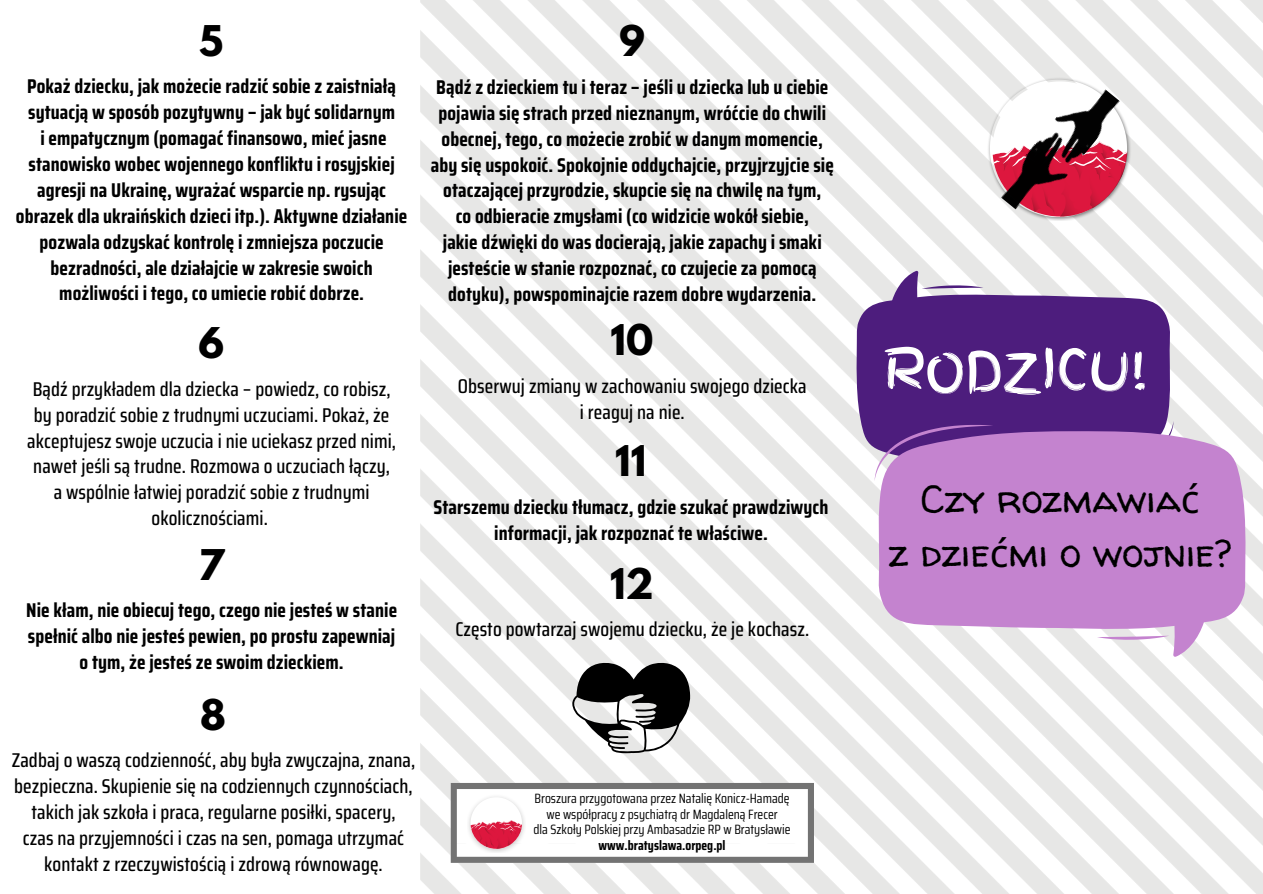
<style>
.page{position:relative;width:1263px;height:894px;background:#fff}
.page>*{position:absolute;margin:0;border:0;box-sizing:border-box;transform-origin:0 0}
.t1{font:54px "Finger Paint";color:#fff}
.t2{font:39px "Walter Turncoat";color:#000}
.t3{font:700 37.5px "League Spartan";color:#000}
.t4{font:700 19.95px/25.8px "Saira Condensed";letter-spacing:.005em;color:#000;text-align:center}
.t5{font:500 19.95px/25.8px "Saira Condensed";letter-spacing:.005em;color:#000;text-align:center}
.t6{font:13.5px "Saira Condensed";color:#000}
.t7{font:700 13.5px "Saira Condensed";color:#000}
.s1{font-family:"Noto Sans"}
</style>
<div class="page">
<img style="left:420px;top:0;width:843px;height:893px">
<img style="left:988px;top:78px;width:143px;height:143px">
<svg style="left:451px;top:782px;width:363px;height:80px"></svg>
<div style="left:856px;top:293px;width:315px;height:171px;background:#4d1d7d"></div>
<svg style="left:890px;top:271px;width:93px;height:44px"></svg>
<svg style="left:1072px;top:421px;width:102px;height:9px"></svg>
<div style="left:877px;top:430px;width:368px;height:200px;background:#c483cf"></div>
<svg style="left:1097px;top:605px;width:110px;height:51px"></svg>
<svg style="left:875px;top:425px;width:118px;height:56px;background:#a26ab8"></svg>
<svg style="left:572px;top:660px;width:118px;height:93px"></svg>
<p class="t3" style="left:199px;top:22px;width:26px">5</p>
<p class="t4" style="left:27px;top:73px;width:370px;text-align:left">Pokaż dziecku, jak możecie radzić sobie z zaistniałą sytuacją w sposób pozytywny – jak być solidarnym</p>
<p class="t4" style="left:29px;top:125px;width:368px">i empatycznym (pomagać finansowo, mieć jasne stanowisko wobec wojennego konfliktu i rosyjskiej agresji na Ukrainę, wyrażać wsparcie np. rysując</p>
<p class="t4" style="left:16px;top:203px;width:393px">obrazek dla ukraińskich dzieci itp.). Aktywne działanie pozwala odzyskać kontrolę i zmniejsza poczucie bezradności, ale działajcie w zakresie swoich</p>
<p class="t4" style="left:59px;top:280px;width:306px">możliwości i tego, co umiecie robić dobrze.</p>
<p class="t3" style="left:198px;top:324px;width:27px">6</p>
<p class="t5" style="left:33px;top:376px;width:359px">Bądź przykładem dla dziecka – powiedz, co robisz,</p>
<p class="t5" style="left:27px;top:401px;width:370px">by poradzić sobie z trudnymi uczuciami. Pokaż, że akceptujesz swoje uczucia i nie uciekasz przed nimi, nawet jeśli są trudne. Rozmowa o uczuciach łączy,</p>
<p class="t5" style="left:54px;top:479px;width:317px">a wspólnie łatwiej poradzić sobie z trudnymi okolicznościami.</p>
<p class="t3" style="left:198px;top:546px;width:27px">7</p>
<p class="t4" style="left:26px;top:597px;width:372px;text-align:left">Nie kłam, nie obiecuj tego, czego nie jesteś w stanie spełnić albo nie jesteś pewien, po prostu zapewniaj</p>
<p class="t4" style="left:80px;top:649px;width:266px">o tym, że jesteś ze swoim dzieckiem.</p>
<p class="t3" style="left:200px;top:695px;width:27px">8</p>
<p class="t5" style="left:12px;top:747px;width:405px">Zadbaj o waszą codzienność, aby była zwyczajna, znana, bezpieczna. Skupienie się na codziennych czynnościach, takich jak szkoła i praca, regularne posiłki, spacery,</p>
<p class="t5" style="left:23px;top:824px;width:383px">czas na przyjemności i czas na sen, pomaga utrzymać kontakt z rzeczywistością i zdrową równowagę.</p>
<p class="t3" style="left:619px;top:22px;width:27px">9</p>
<p class="t4" style="left:436px;top:74px;width:393px;text-align:justify">Bądź z dzieckiem tu i teraz – jeśli u dziecka lub u ciebie pojawia się strach przed nieznanym, wróćcie do chwili obecnej, tego, co możecie zrobić w danym momencie,</p>
<p class="t4" style="left:431px;top:152px;width:405px">aby się uspokoić. Spokojnie oddychajcie, przyjrzyjcie się otaczającej przyrodzie, skupcie się na chwilę na tym,</p>
<p class="t4" style="left:456px;top:203px;width:355px">co odbieracie zmysłami (co widzicie wokół siebie,</p>
<p class="t4" style="left:443px;top:229px;width:380px;text-align:left">jakie dźwięki do was docierają, jakie zapachy i smaki jesteście w stanie rozpoznać, co czujecie za pomocą dotyku), powspominajcie razem dobre wydarzenia.</p>
<p class="t3" style="left:611px;top:321px;width:44px">10</p>
<p class="t5" style="left:458px;top:373px;width:350px">Obserwuj zmiany w zachowaniu swojego dziecka</p>
<p class="t5" style="left:580px;top:399px;width:106px">i reaguj na nie.</p>
<p class="t3" style="left:615px;top:442px;width:32px">11</p>
<p class="t4" style="left:434px;top:493px;width:396px">Starszemu dziecku tłumacz, gdzie szukać prawdziwych informacji, jak rozpoznać te właściwe.</p>
<p class="t3" style="left:610px;top:564px;width:45px">12</p>
<p class="t5" style="left:455px;top:616px;width:355px">Często powtarzaj swojemu dziecku, że je kochasz.</p>
<p class="t6" style="left:534px;top:787px;width:257px">Broszura przygotowana przez Natalię Konicz-Hamadę</p>
<p class="t6" style="left:546px;top:803px;width:233px">we współpracy z psychiatrą dr Magdaleną Frecer</p>
<p class="t6" style="left:533px;top:818px;width:259px">dla Szkoły Polskiej przy Ambasadzie RP w Bratysławie</p>
<p class="t7" style="left:598px;top:834px;width:129px">www.bratyslawa.orpeg.pl</p>
<p class="t1" style="left:883px;top:330px;width:266px">RODZICU!</p>
<p class="t2" style="left:921px;top:471px;width:280px">Czy rozmawia<span class="s1">ć</span></p>
<p class="t2" style="left:889px;top:525px;width:344px">z dzie<span class="s1">ć</span>mi o wojnie?</p>
</div>
